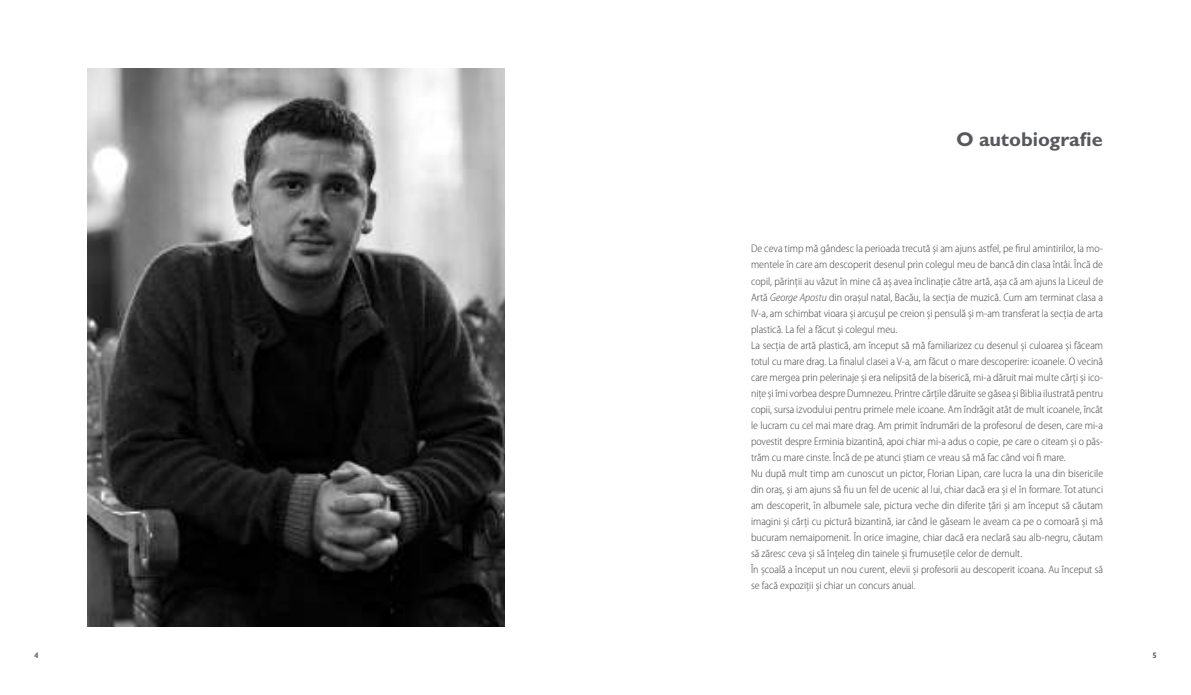
<style>
.page{position:relative;width:1191px;height:695px;background:#fff}
.page>*{position:absolute;margin:0;border:0;box-sizing:border-box;transform-origin:0 0}
.t1{font:700 20px "Gill Sans MT Pro";color:#57585b}
.t2{font:300 semi-condensed 11px/16px "Myriad Pro";color:#404042}
.t3{font:700 8px "Gill Sans MT Pro";color:#626366}
.s1{font-style:italic}
</style>
<div class="page">
<img style="left:88px;top:68px;width:417px;height:558px">
<h1 class="t1" style="left:956px;top:132px;width:148px">O autobiografie</h1>
<p class="t2" style="left:751px;top:241px;width:353px">De ceva timp mă gândesc la perioada trecută și am ajuns astfel, pe firul amintirilor, la mo&shy;mentele în care am descoperit desenul prin colegul meu de bancă din clasa întâi. Încă de copil, părinții au văzut în mine că aș avea înclinație către artă, așa că am ajuns la Liceul de Artă <span class="s1">George Apostu</span> din orașul natal, Bacău, la secția de muzică. Cum am terminat clasa a IV-a, am schimbat vioara și arcușul pe creion și pensulă și m-am transferat la secția de arta plastică. La fel a făcut și colegul meu.<br>La secția de artă plastică, am început să mă familiarizez cu desenul și culoarea și făceam totul cu mare drag. La finalul clasei a V-a, am făcut o mare descoperire: icoanele. O vecină care mergea prin pelerinaje și era nelipsită de la biserică, mi-a dăruit mai multe cărți și ico&shy;nițe și îmi vorbea despre Dumnezeu. Printre cărțile dăruite se găsea și Biblia ilustrată pentru copii, sursa izvodului pentru primele mele icoane. Am îndrăgit atât de mult icoanele, încât le lucram cu cel mai mare drag. Am primit îndrumări de la profesorul de desen, care mi-a povestit despre Erminia bizantină, apoi chiar mi-a adus o copie, pe care o citeam și o păs&shy;trăm cu mare cinste. Încă de pe atunci știam ce vreau să mă fac când voi fi mare.<br>Nu după mult timp am cunoscut un pictor, Florian Lipan, care lucra la una din bisericile din oraș, și am ajuns să fiu un fel de ucenic al lui, chiar dacă era și el în formare. Tot atunci am descoperit, în albumele sale, pictura veche din diferite țări și am început să căutam imagini și cărți cu pictură bizantină, iar când le găseam le aveam ca pe o comoară și mă bucuram nemaipomenit. În orice imagine, chiar dacă era neclară sau alb-negru, căutam să zăresc ceva și să înțeleg din tainele și frumusețile celor de demult.<br>În școală a început un nou curent, elevii și profesorii au descoperit icoana. Au început să se facă expoziții și chiar un concurs anual.</p>
<p class="t3" style="left:34px;top:652px;width:6px">4</p>
<p class="t3" style="left:1152px;top:652px;width:6px">5</p>
</div>
